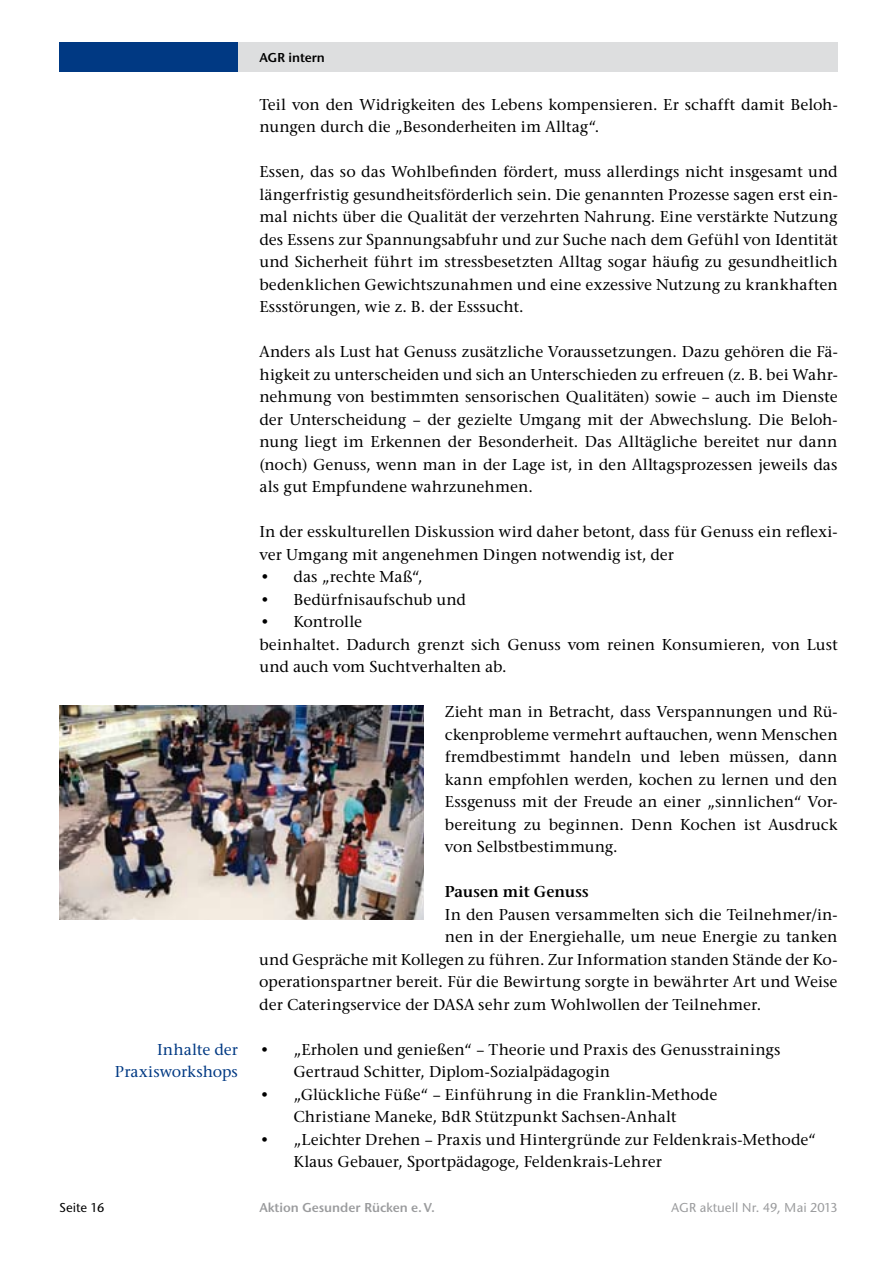
<style>
.page{position:relative;width:893px;height:1263px;background:#fff}
.page>*{position:absolute;margin:0;border:0;box-sizing:border-box;transform-origin:0 0}
.t1{font:500 16.5px/22.5px "Stone Serif Itc T";letter-spacing:.005em;color:#000}
.t2{font:500 16.5px/22.5px "Stone Serif Itc T";color:#003983;text-align:right}
.t3{font:16.5px "Stone Serif Itc T Semi";letter-spacing:.005em;color:#000}
.t4{font:13.5px "Stone Sans Itc T Semi";color:#9b9c9e}
.t5{font:500 13.5px "Stone Sans Itc T";color:#9b9c9e}
.t6{font:13.5px "Stone Sans Itc T Semi";color:#000}
.t7{font:500 13.5px "Stone Sans Itc T";color:#000}
</style>
<div class="page">
<div style="left:60px;top:42px;width:778px;height:30px;background:#dddedf"></div>
<div style="left:60px;top:42px;width:178px;height:30px;background:#003983"></div>
<img style="left:60px;top:705px;width:364px;height:215px">
<p class="t2" style="left:115px;top:1038px;width:125px">Inhalte der<br>Praxisworkshops</p>
<p class="t6" style="left:259px;top:49px;width:67px">AGR intern</p>
<p class="t1" style="left:259px;top:93px;width:580px">Teil von den Widrigkeiten des Lebens kompensieren. Er schafft damit Beloh&shy;nungen durch die „Besonderheiten im Alltag“.</p>
<p class="t1" style="left:259px;top:160px;width:580px;text-align:justify">Essen, das so das Wohlbefinden fördert, muss allerdings nicht insgesamt und längerfristig gesundheitsförderlich sein. Die genannten Prozesse sagen erst ein&shy;mal nichts über die Qualität der verzehrten Nahrung. Eine verstärkte Nutzung des Essens zur Spannungsabfuhr und zur Suche nach dem Gefühl von Identität und Sicherheit führt im stressbesetzten Alltag sogar häufig zu gesundheitlich bedenklichen Gewichtszunahmen und eine exzessive Nutzung zu krankhaften Essstörungen, wie z. B. der Esssucht.</p>
<p class="t1" style="left:259px;top:340px;width:580px;text-align:justify">Anders als Lust hat Genuss zusätzliche Voraussetzungen. Dazu gehören die Fä&shy;higkeit zu unterscheiden und sich an Unterschieden zu erfreuen (z. B. bei Wahr&shy;nehmung von bestimmten sensorischen Qualitäten) sowie – auch im Dienste der Unterscheidung – der gezielte Umgang mit der Abwechslung. Die Beloh&shy;nung liegt im Erkennen der Besonderheit. Das Alltägliche bereitet nur dann (noch) Genuss, wenn man in der Lage ist, in den Alltagsprozessen jeweils das als gut Empfundene wahrzunehmen.</p>
<p class="t1" style="left:259px;top:520px;width:580px">In der esskulturellen Diskussion wird daher betont, dass für Genuss ein reflexi&shy;ver Umgang mit angenehmen Dingen notwendig ist, der</p>
<p class="t1" style="left:259px;top:565px;width:165px">• das „rechte Maß“,</p>
<p class="t1" style="left:259px;top:588px;width:208px">• Bedürfnisaufschub und</p>
<p class="t1" style="left:259px;top:610px;width:580px">• Kontrolle<br>beinhaltet. Dadurch grenzt sich Genuss vom reinen Konsumieren, von Lust und auch vom Suchtverhalten ab.</p>
<p class="t1" style="left:445px;top:700px;width:394px;text-align:justify">Zieht man in Betracht, dass Verspannungen und Rü&shy;ckenprobleme vermehrt auftauchen, wenn Menschen fremdbestimmt handeln und leben müssen, dann kann empfohlen werden, kochen zu lernen und den Essgenuss mit der Freude an einer „sinnlichen“ Vor&shy;bereitung zu beginnen. Denn Kochen ist Ausdruck von Selbstbestimmung.</p>
<p class="t3" style="left:445px;top:882px;width:145px">Pausen mit Genuss</p>
<p class="t1" style="left:445px;top:903px;width:394px">In den Pausen versammelten sich die Teilnehmer/in-</p>
<p class="t1" style="left:445px;top:925px;width:394px">nen in der Energiehalle, um neue Energie zu tanken</p>
<p class="t1" style="left:259px;top:948px;width:580px">und Gespräche mit Kollegen zu führen. Zur Information standen Stände der Ko-</p>
<p class="t1" style="left:259px;top:970px;width:580px">operationspartner bereit. Für die Bewirtung sorgte in bewährter Art und Weise</p>
<p class="t1" style="left:259px;top:993px;width:504px">der Cateringservice der DASA sehr zum Wohlwollen der Teilnehmer.</p>
<p class="t1" style="left:293px;top:1038px;width:489px;text-indent:-34px">• „Erholen und genießen“ – Theorie und Praxis des Genusstrainings<br>Gertraud Schitter, Diplom-Sozialpädagogin</p>
<p class="t1" style="left:259px;top:1083px;width:459px;text-align:center">• „Glückliche Füße“ – Einführung in die Franklin-Methode<br>Christiane Maneke, BdR Stützpunkt Sachsen-Anhalt</p>
<p class="t1" style="left:293px;top:1128px;width:524px;text-indent:-34px">• „Leichter Drehen – Praxis und Hintergründe zur Feldenkrais-Methode“<br>Klaus Gebauer, Sportpädagoge, Feldenkrais-Lehrer</p>
<p class="t7" style="left:60px;top:1200px;width:46px">Seite 16</p>
<p class="t4" style="left:259px;top:1199px;width:177px">Aktion Gesunder Rücken e.V.</p>
<p class="t5" style="left:671px;top:1200px;width:168px">AGR aktuell Nr. 49, Mai 2013</p>
</div>
